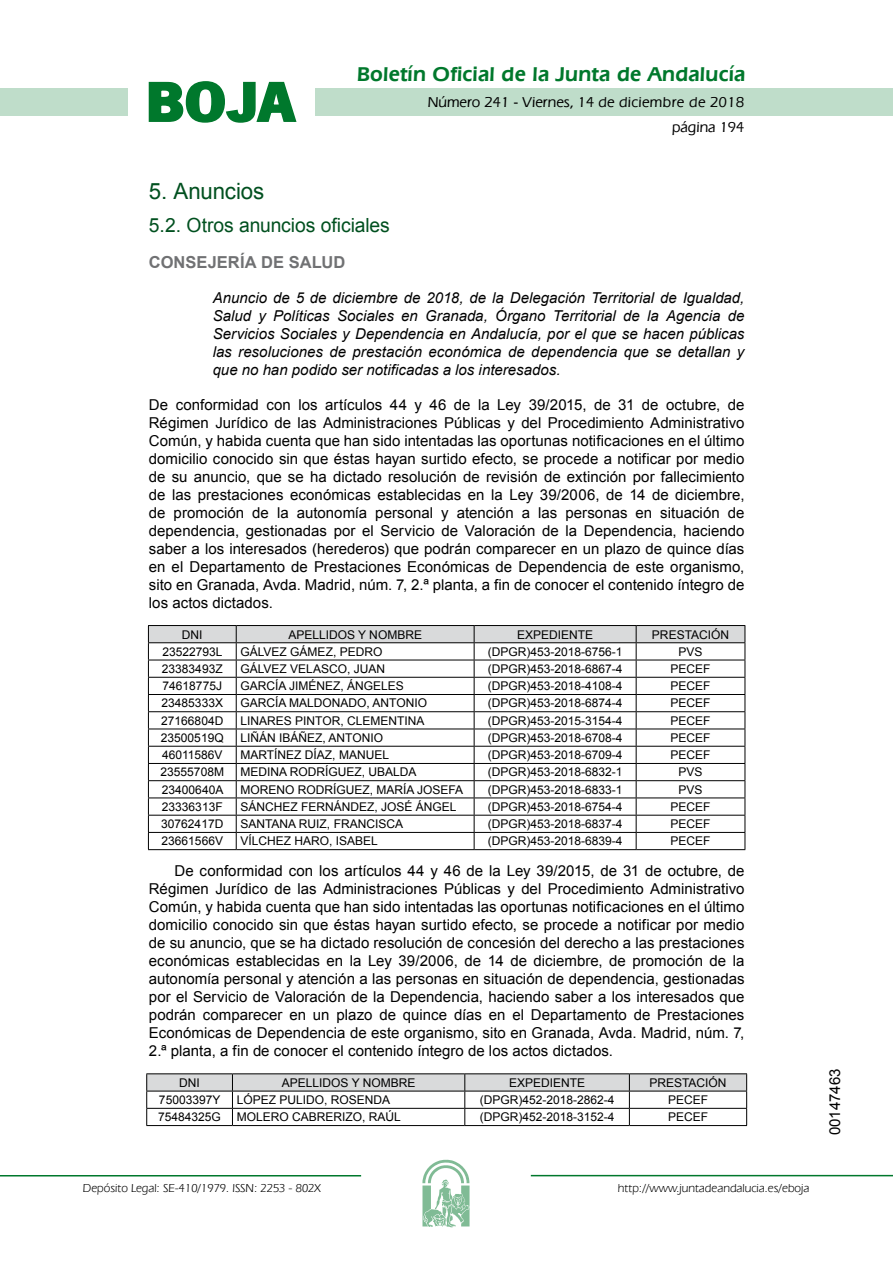
<style>
.page{position:relative;width:893px;height:1263px;background:#fff}
.page>*{position:absolute;margin:0;border:0;box-sizing:border-box;transform-origin:0 0}
.t1{font:700 57.75px "News Got T";color:#00782c;scale:1.14 1}
.t2{font:22.5px "Arial";letter-spacing:-.005em;color:#00501f}
.t3{font:600 21px "Eras IT Cby BT";letter-spacing:.01em;color:#00782c}
.t4{font:19.5px "Arial";letter-spacing:-.005em;color:#00501f}
.t5{font:700 16.5px "Arial";letter-spacing:.005em;color:#707173}
.t6{font:15px/18px "Arial";color:#000;text-align:justify}
.t7{font:italic 15px/18px "Arial";color:#000;text-align:justify}
.t8{font:500 15px/24.5px "Eras IT Cby BT";color:#000;text-align:right}
.t9{font:12px "Arial";color:#000}
.t10{font:12px "Eras IT Cby BT";color:#000}
</style>
<div class="page">
<div style="left:315px;top:88px;width:577px;height:28px;background:#bfddca"></div>
<div style="left:0;top:88px;width:128px;height:28px;background:#bfddca"></div>
<hr style="left:0;top:1175px;width:361px;height:2px;background:#00782c">
<svg style="left:422px;top:1159px;width:47px;height:68px"></svg>
<hr style="left:531px;top:1175px;width:361px;height:1px;background:#00782c">
<svg style="left:148px;top:81px;width:149px;height:42px"></svg>
<hr style="left:148px;top:625px;width:88px;height:1px;background:#000">
<hr style="left:236px;top:625px;width:238px;height:1px;background:#000">
<hr style="left:474px;top:625px;width:162px;height:1px;background:#000">
<hr style="left:636px;top:625px;width:109px;height:1px;background:#000">
<svg style="left:148px;top:626px;width:597px;height:223px"></svg>
<hr style="left:148px;top:849px;width:88px;height:1px;background:#000">
<hr style="left:236px;top:849px;width:238px;height:1px;background:#000">
<hr style="left:474px;top:849px;width:162px;height:1px;background:#000">
<hr style="left:636px;top:849px;width:109px;height:1px;background:#000">
<hr style="left:146px;top:1073px;width:86px;height:1px;background:#000">
<hr style="left:232px;top:1073px;width:233px;height:1px;background:#000">
<hr style="left:465px;top:1073px;width:164px;height:1px;background:#000">
<hr style="left:629px;top:1073px;width:118px;height:1px;background:#000">
<svg style="left:146px;top:1074px;width:601px;height:51px"></svg>
<hr style="left:146px;top:1125px;width:86px;height:1px;background:#000">
<hr style="left:232px;top:1125px;width:233px;height:1px;background:#000">
<hr style="left:465px;top:1125px;width:164px;height:1px;background:#000">
<hr style="left:629px;top:1125px;width:118px;height:1px;background:#000">
<h1 class="t1" style="left:145px;top:68px;width:133px">BOJA</h1>
<h3 class="t3" style="left:357px;top:62px;width:390px">Boletín Oficial de la Junta de Andalucía</h3>
<p class="t8" style="left:428px;top:90px;width:318px">Número 241 - Viernes, 14 de diciembre de 2018 página 194</p>
<h2 class="t2" style="left:149px;top:177px;width:117px">5. Anuncios</h2>
<h3 class="t4" style="left:149px;top:212px;width:242px">5.2. Otros anuncios oficiales</h3>
<p class="t5" style="left:149px;top:251px;width:198px">CONSEJERÍA DE SALUD</p>
<p class="t7" style="left:213px;top:289px;width:533px">Anuncio de 5 de diciembre de 2018, de la Delegación Territorial de Igualdad, Salud y Políticas Sociales en Granada, Órgano Territorial de la Agencia de Servicios Sociales y Dependencia en Andalucía, por el que se hacen públicas las resoluciones de prestación económica de dependencia que se detallan y que no han podido ser notificadas a los interesados.</p>
<p class="t6" style="left:149px;top:396px;width:597px">De conformidad con los artículos 44 y 46 de la Ley 39/2015, de 31 de octubre, de Régimen Jurídico de las Administraciones Públicas y del Procedimiento Administrativo Común, y habida cuenta que han sido intentadas las oportunas notificaciones en el último domicilio conocido sin que éstas hayan surtido efecto, se procede a notificar por medio de su anuncio, que se ha dictado resolución de revisión de extinción por fallecimiento de las prestaciones económicas establecidas en la Ley 39/2006, de 14 de diciembre, de promoción de la autonomía personal y atención a las personas en situación de dependencia, gestionadas por el Servicio de Valoración de la Dependencia, haciendo saber a los interesados (herederos) que podrán comparecer en un plazo de quince días en el Departamento de Prestaciones Económicas de Dependencia de este organismo, sito en Granada, Avda. Madrid, núm. 7, 2.ª planta, a fin de conocer el contenido íntegro de los actos dictados.</p>
<p class="t9" style="left:182px;top:626px;width:22px">DNI</p>
<p class="t9" style="left:288px;top:626px;width:135px">APELLIDOS Y NOMBRE</p>
<p class="t9" style="left:517px;top:626px;width:78px">EXPEDIENTE</p>
<p class="t9" style="left:652px;top:626px;width:79px">PRESTACIÓN</p>
<p class="t9" style="left:162px;top:644px;width:62px">23522793L</p>
<p class="t9" style="left:240px;top:644px;width:143px">GÁLVEZ GÁMEZ, PEDRO</p>
<p class="t9" style="left:487px;top:644px;width:136px">(DPGR)453-2018-6756-1</p>
<p class="t9" style="left:678px;top:644px;width:26px">PVS</p>
<p class="t9" style="left:162px;top:661px;width:62px">23383493Z</p>
<p class="t9" style="left:240px;top:661px;width:146px">GÁLVEZ VELASCO, JUAN</p>
<p class="t9" style="left:487px;top:661px;width:136px">(DPGR)453-2018-6867-4</p>
<p class="t9" style="left:670px;top:661px;width:42px">PECEF</p>
<p class="t9" style="left:163px;top:678px;width:61px">74618775J</p>
<p class="t9" style="left:240px;top:678px;width:165px">GARCÍA JIMÉNEZ, ÁNGELES</p>
<p class="t9" style="left:487px;top:678px;width:136px">(DPGR)453-2018-4108-4</p>
<p class="t9" style="left:670px;top:678px;width:42px">PECEF</p>
<p class="t9" style="left:162px;top:695px;width:63px">23485333X</p>
<p class="t9" style="left:240px;top:695px;width:188px">GARCÍA MALDONADO, ANTONIO</p>
<p class="t9" style="left:487px;top:695px;width:136px">(DPGR)453-2018-6874-4</p>
<p class="t9" style="left:670px;top:695px;width:42px">PECEF</p>
<p class="t9" style="left:161px;top:713px;width:64px">27166804D</p>
<p class="t9" style="left:240px;top:713px;width:185px">LINARES PINTOR, CLEMENTINA</p>
<p class="t9" style="left:487px;top:713px;width:136px">(DPGR)453-2015-3154-4</p>
<p class="t9" style="left:670px;top:713px;width:42px">PECEF</p>
<p class="t9" style="left:161px;top:730px;width:64px">23500519Q</p>
<p class="t9" style="left:240px;top:730px;width:144px">LIÑÁN IBÁÑEZ, ANTONIO</p>
<p class="t9" style="left:487px;top:730px;width:136px">(DPGR)453-2018-6708-4</p>
<p class="t9" style="left:670px;top:730px;width:42px">PECEF</p>
<p class="t9" style="left:162px;top:747px;width:62px">46011586V</p>
<p class="t9" style="left:240px;top:747px;width:150px">MARTÍNEZ DÍAZ, MANUEL</p>
<p class="t9" style="left:487px;top:747px;width:136px">(DPGR)453-2018-6709-4</p>
<p class="t9" style="left:670px;top:747px;width:42px">PECEF</p>
<p class="t9" style="left:161px;top:764px;width:65px">23555708M</p>
<p class="t9" style="left:240px;top:764px;width:178px">MEDINA RODRÍGUEZ, UBALDA</p>
<p class="t9" style="left:487px;top:764px;width:136px">(DPGR)453-2018-6832-1</p>
<p class="t9" style="left:678px;top:764px;width:26px">PVS</p>
<p class="t9" style="left:162px;top:782px;width:63px">23400640A</p>
<p class="t9" style="left:240px;top:782px;width:224px">MORENO RODRÍGUEZ, MARÍA JOSEFA</p>
<p class="t9" style="left:487px;top:782px;width:136px">(DPGR)453-2018-6833-1</p>
<p class="t9" style="left:678px;top:782px;width:26px">PVS</p>
<p class="t9" style="left:162px;top:799px;width:62px">23336313F</p>
<p class="t9" style="left:240px;top:799px;width:218px">SÁNCHEZ FERNÁNDEZ, JOSÉ ÁNGEL</p>
<p class="t9" style="left:487px;top:799px;width:136px">(DPGR)453-2018-6754-4</p>
<p class="t9" style="left:670px;top:799px;width:42px">PECEF</p>
<p class="t9" style="left:161px;top:816px;width:64px">30762417D</p>
<p class="t9" style="left:240px;top:816px;width:164px">SANTANA RUIZ, FRANCISCA</p>
<p class="t9" style="left:487px;top:816px;width:136px">(DPGR)453-2018-6837-4</p>
<p class="t9" style="left:670px;top:816px;width:42px">PECEF</p>
<p class="t9" style="left:162px;top:833px;width:63px">23661566V</p>
<p class="t9" style="left:240px;top:833px;width:139px">VÍLCHEZ HARO, ISABEL</p>
<p class="t9" style="left:487px;top:833px;width:136px">(DPGR)453-2018-6839-4</p>
<p class="t9" style="left:670px;top:833px;width:42px">PECEF</p>
<p class="t6" style="left:149px;top:862px;width:597px;text-indent:26px">De conformidad con los artículos 44 y 46 de la Ley 39/2015, de 31 de octubre, de Régimen Jurídico de las Administraciones Públicas y del Procedimiento Administrativo Común, y habida cuenta que han sido intentadas las oportunas notificaciones en el último domicilio conocido sin que éstas hayan surtido efecto, se procede a notificar por medio de su anuncio, que se ha dictado resolución de concesión del derecho a las prestaciones económicas establecidas en la Ley 39/2006, de 14 de diciembre, de promoción de la autonomía personal y atención a las personas en situación de dependencia, gestionadas por el Servicio de Valoración de la Dependencia, haciendo saber a los interesados que podrán comparecer en un plazo de quince días en el Departamento de Prestaciones Económicas de Dependencia de este organismo, sito en Granada, Avda. Madrid, núm. 7, 2.ª planta, a fin de conocer el contenido íntegro de los actos dictados.</p>
<p class="t9" style="left:179px;top:1075px;width:22px">DNI</p>
<p class="t9" style="left:282px;top:1075px;width:135px">APELLIDOS Y NOMBRE</p>
<p class="t9" style="left:509px;top:1075px;width:78px">EXPEDIENTE</p>
<p class="t9" style="left:649px;top:1075px;width:79px">PRESTACIÓN</p>
<p class="t9" style="left:159px;top:1092px;width:63px">75003397Y</p>
<p class="t9" style="left:237px;top:1092px;width:155px">LÓPEZ PULIDO, ROSENDA</p>
<p class="t9" style="left:479px;top:1092px;width:136px">(DPGR)452-2018-2862-4</p>
<p class="t9" style="left:668px;top:1092px;width:42px">PECEF</p>
<p class="t9" style="left:158px;top:1109px;width:64px">75484325G</p>
<p class="t9" style="left:237px;top:1109px;width:166px">MOLERO CABRERIZO, RAÚL</p>
<p class="t9" style="left:479px;top:1109px;width:136px">(DPGR)452-2018-3152-4</p>
<p class="t9" style="left:668px;top:1109px;width:42px">PECEF</p>
<p class="t10" style="left:83px;top:1181px;width:239px">Depósito Legal: SE-410/1979. ISSN: 2253 - 802X</p>
<p class="t10" style="left:618px;top:1181px;width:193px">http://www.juntadeandalucia.es/eboja</p>
<p class="t6" style="left:826px;top:1135px;width:68px;rotate:-90deg">00147463</p>
</div>
